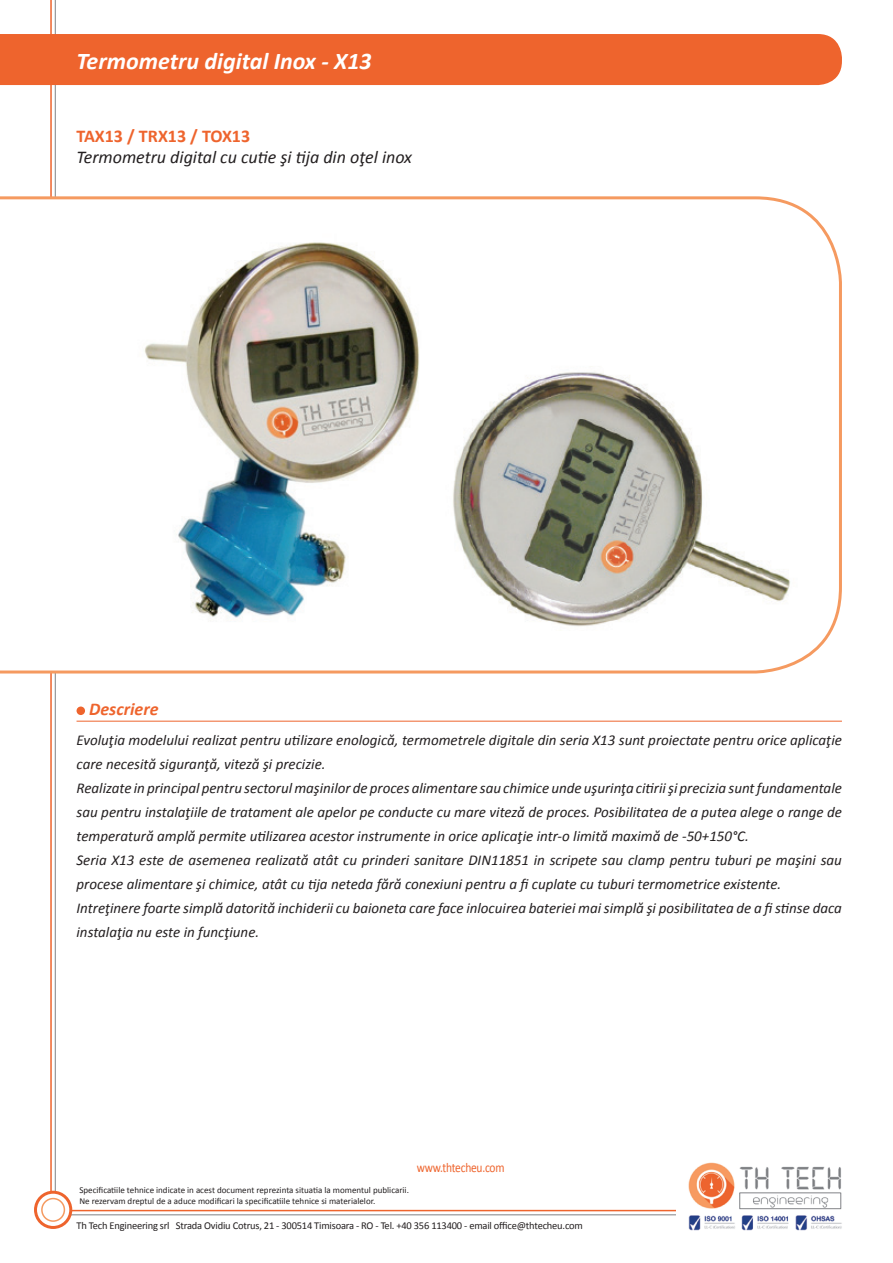
<style>
.page{position:relative;width:893px;height:1263px;background:#fff}
.page>*{position:absolute;margin:0;border:0;box-sizing:border-box;transform-origin:0 0}
.t1{font:italic 700 24px "Calibri";color:#fff}
.t2{font:italic 18px "Calibri";color:#231f20}
.t3{font:700 18px "Calibri";color:#ee642d}
.t4{font:italic 700 18px "Calibri";color:#ee642d}
.t5{font:italic 15px/24px "Calibri";color:#231f20}
.t6{font:13.5px "Calibri";letter-spacing:-.02em;color:#ee642d;scale:.85 1}
.t7{font:10.5px "Calibri";letter-spacing:-.02em;color:#231f20}
.t8{font:9px/10.8px "Calibri";color:#231f20}
</style>
<div class="page">
<hr style="left:51px;top:1210px;width:737px;height:1px;background:#ee642d">
<hr style="left:51px;top:1214px;width:767px;height:1px;background:#808285">
<hr style="left:50px;top:0;width:2px;height:1210px;background:#ee642d">
<hr style="left:55px;top:0;width:1px;height:1210px;background:#808285">
<svg style="left:36px;top:1192px;width:35px;height:35px"></svg>
<div style="left:34px;top:1191px;width:38px;height:38px;border:3px solid #ee642d;border-radius:50%"></div>
<div style="left:42px;top:1198px;width:22px;height:23px;background:#fff;border-radius:50%"></div>
<div style="left:41px;top:1198px;width:24px;height:24px;border:2px solid #f59a60;border-radius:50%"></div>
<img style="left:676px;top:1162px;width:166px;height:69px">
<svg style="left:0;top:195px;width:842px;height:480px"></svg>
<div style="left:0;top:34px;width:842px;height:51px;background:#ee642d"></div>
<img style="left:111px;top:217px;width:688px;height:436px">
<hr style="left:77px;top:721px;width:765px;height:1px;background:#ee642d">
<div style="left:77px;top:706px;width:8px;height:9px;background:#ee642d;border-radius:50%"></div>
<h1 class="t1" style="left:77px;top:45px;width:297px">Termometru digital Inox - X13</h1>
<p class="t3" style="left:77px;top:124px;width:175px">TAX13 / TRX13 / TOX13</p>
<p class="t2" style="left:77px;top:145px;width:337px">Termometru digital cu cutie şi tija din oţel inox</p>
<p class="t4" style="left:89px;top:698px;width:71px">Descriere</p>
<p class="t5" style="left:77px;top:727px;width:767px">Evoluţia modelului realizat pentru utilizare enologică, termometrele digitale din seria X13 sunt proiectate pentru orice aplicaţie care necesită siguranţă, viteză şi precizie.<br>Realizate in principal pentru sectorul maşinilor de proces alimentare sau chimice unde uşurinţa citirii şi precizia sunt fundamentale sau pentru instalaţiile de tratament ale apelor pe conducte cu mare viteză de proces. Posibilitatea de a putea alege o range de temperatură amplă permite utilizarea acestor instrumente in orice aplicaţie intr-o limită maximă de -50+150°C.<br>Seria X13 este de asemenea realizată atât cu prinderi sanitare DIN11851 in scripete sau clamp pentru tuburi pe maşini sau procese alimentare şi chimice, atât cu tija neteda fără conexiuni pentru a fi cuplate cu tuburi termometrice existente.<br>Intreţinere foarte simplă datorită inchiderii cu baioneta care face inlocuirea bateriei mai simplă şi posibilitatea de a fi stinse daca instalaţia nu este in funcţiune.</p>
<p class="t8" style="left:79px;top:1184px;width:331px">Specificatiile tehnice indicate in acest document reprezinta situatia la momentul publicarii.<br>Ne rezervam dreptul de a aduce modificari la specificatiile tehnice si materialelor.</p>
<p class="t6" style="left:417px;top:1158px;width:105px">www.thtecheu.com</p>
<p class="t7" style="left:77px;top:1218px;width:508px">Th Tech Engineering srl Strada Ovidiu Cotrus, 21 - 300514 Timisoara - RO - Tel. +40 356 113400 - email office@thtecheu.com</p>
</div>
